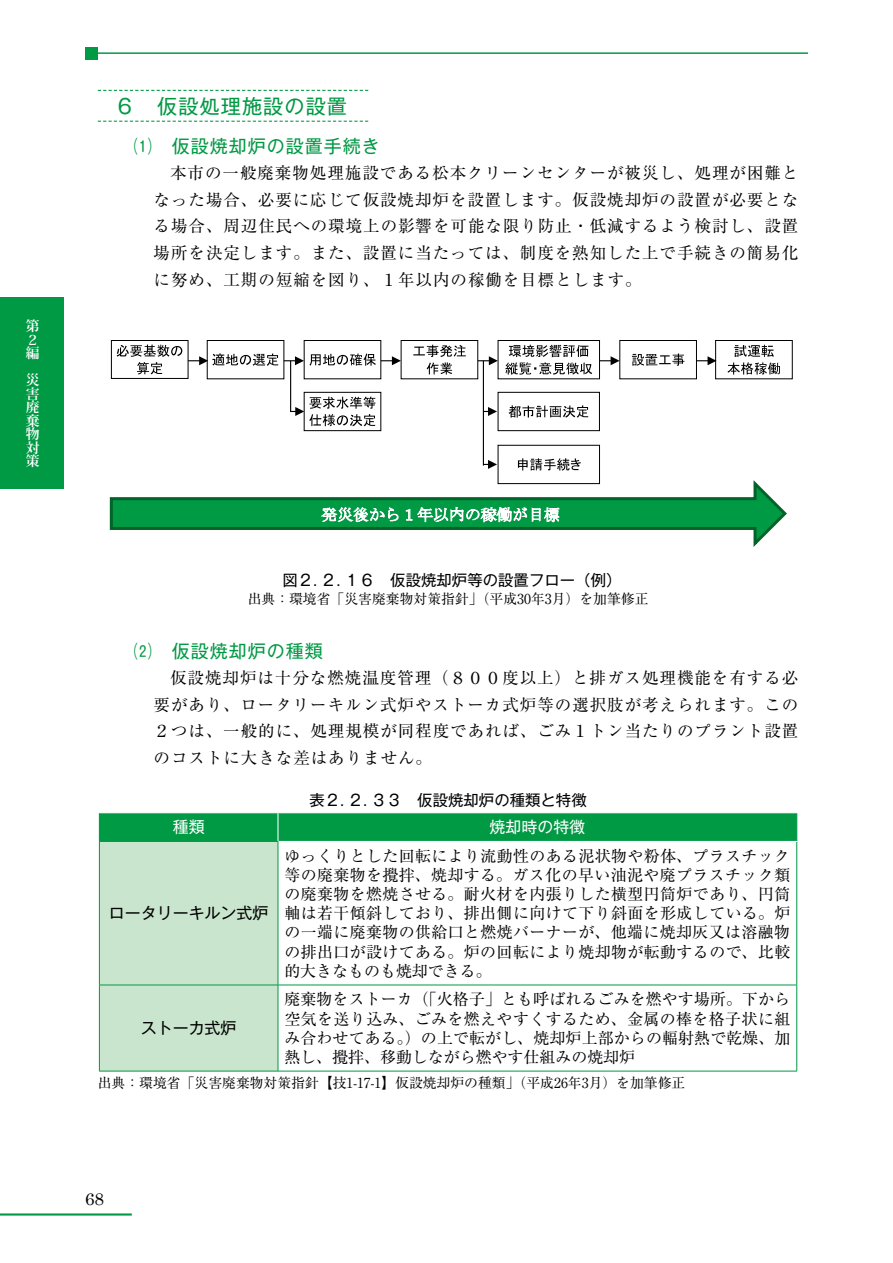
<style>
.page{position:relative;width:893px;height:1263px;background:#fff}
.page>*{position:absolute;margin:0;border:0;box-sizing:border-box;transform-origin:0 0}
.t1{font:20.25px "Gothic MB101 Pro";letter-spacing:.05em;color:#094}
.t2{font:18px "Gothic MB101 Pro";letter-spacing:.05em;color:#094}
.t3{font:16.95px "Century";color:#000}
.t4{font:16.5px/26.5px "Ryumin Pr 6";letter-spacing:.06em;color:#000;text-align:justify}
.t5{font:15.9px/19.2px "Ryumin Pr 6";letter-spacing:.01em;color:#000;text-align:justify}
.t6{font:15.9px "Gothic MB101 Pro";color:#000}
.t7{font:15.9px "Gothic MB101 Pro";color:#fff}
.t8{font:15.75px "Century";color:#fff}
.t9{font:15.45px "Gothic MB101 Pro";color:#000}
.t10{font:13.8px "Ryumin Pr 6";color:#000}
.t11{font:700 13.8px/13.5px "Koz Min Pr 6 N";color:#fff}
</style>
<div class="page">
<hr style="left:85px;top:52px;width:723px;height:2px;background:#094">
<div style="left:85px;top:47px;width:13px;height:13px;background:#094"></div>
<div style="left:0;top:298px;width:64px;height:191px;background:#094"></div>
<hr style="left:0;top:1213px;width:132px;height:2px;background:#094">
<svg style="left:98px;top:121px;width:270px;height:1px"></svg>
<svg style="left:98px;top:90px;width:270px;height:1px"></svg>
<hr style="left:278px;top:1071px;width:519px;height:1px;background:#094">
<hr style="left:99px;top:1071px;width:179px;height:1px;background:#094">
<svg style="left:99px;top:813px;width:698px;height:258px"></svg>
<div style="left:111px;top:340px;width:77px;height:39px;border:1px solid #000"></div>
<img style="left:112px;top:342px;width:76px;height:35px">
<svg style="left:117px;top:345px;width:65px;height:29px"></svg>
<div style="left:207px;top:340px;width:77px;height:39px;border:1px solid #000"></div>
<img style="left:208px;top:342px;width:76px;height:35px">
<div style="left:304px;top:340px;width:77px;height:39px;border:1px solid #000"></div>
<img style="left:305px;top:342px;width:75px;height:35px">
<div style="left:304px;top:392px;width:77px;height:39px;border:1px solid #000"></div>
<img style="left:305px;top:394px;width:75px;height:35px">
<svg style="left:291px;top:397px;width:84px;height:29px"></svg>
<div style="left:401px;top:340px;width:77px;height:39px;border:1px solid #000"></div>
<img style="left:401px;top:342px;width:76px;height:35px">
<svg style="left:413px;top:345px;width:53px;height:29px"></svg>
<div style="left:498px;top:340px;width:102px;height:39px;border:1px solid #000"></div>
<img style="left:498px;top:342px;width:101px;height:35px">
<svg style="left:505px;top:345px;width:87px;height:30px"></svg>
<div style="left:619px;top:340px;width:78px;height:39px;border:1px solid #000"></div>
<img style="left:620px;top:342px;width:76px;height:35px">
<svg style="left:632px;top:353px;width:52px;height:13px"></svg>
<div style="left:715px;top:340px;width:78px;height:39px;border:1px solid #000"></div>
<img style="left:716px;top:342px;width:76px;height:35px">
<svg style="left:727px;top:345px;width:53px;height:30px"></svg>
<svg style="left:188px;top:353px;width:90px;height:13px"></svg>
<svg style="left:284px;top:353px;width:117px;height:13px"></svg>
<svg style="left:478px;top:356px;width:20px;height:9px"></svg>
<svg style="left:599px;top:356px;width:21px;height:9px"></svg>
<svg style="left:696px;top:356px;width:21px;height:9px"></svg>
<hr style="left:290px;top:361px;width:1px;height:51px;background:#000">
<div style="left:498px;top:392px;width:102px;height:39px;border:1px solid #000"></div>
<img style="left:498px;top:394px;width:101px;height:35px">
<svg style="left:509px;top:405px;width:79px;height:13px"></svg>
<div style="left:498px;top:445px;width:102px;height:39px;border:1px solid #000"></div>
<img style="left:498px;top:447px;width:101px;height:29px">
<svg style="left:518px;top:458px;width:63px;height:13px"></svg>
<svg style="left:484px;top:407px;width:13px;height:9px"></svg>
<hr style="left:483px;top:361px;width:1px;height:104px;background:#000">
<svg style="left:483px;top:460px;width:14px;height:9px"></svg>
<svg style="left:109px;top:476px;width:678px;height:71px"></svg>
<svg style="left:111px;top:484px;width:674px;height:59px"></svg>
<p class="t11" style="left:26px;top:320px;width:15px">第<br>２編</p>
<p class="t11" style="left:26px;top:374px;width:15px;text-align:justify">災害廃棄物対策</p>
<p class="t1" style="left:115px;top:90px;width:255px">６　仮設処理施設の設置　</p>
<p class="t2" style="left:134px;top:131px;width:247px">⑴　仮設焼却炉の設置手続き</p>
<p class="t4" style="left:154px;top:159px;width:646px;text-indent:16px">本市の一般廃棄物処理施設である松本クリーンセンターが被災し、処理が困難となった場合、必要に応じて仮設焼却炉を設置します。仮設焼却炉の設置が必要となる場合、周辺住民への環境上の影響を可能な限り防止・低減するよう検討し、設置場所を決定します。また、設置に当たっては、制度を熟知した上で手続きの簡易化に努め、工期の短縮を図り、1年以内の稼働を目標とします。</p>
<p class="t8" style="left:405px;top:501px;width:10px">1</p>
<p class="t9" style="left:282px;top:567px;width:341px">図2．2．16　仮設焼却炉等の設置フロー（例）</p>
<p class="t10" style="left:248px;top:588px;width:402px">出典：環境省「災害廃棄物対策指針」（平成30年3月）を加筆修正</p>
<p class="t2" style="left:134px;top:636px;width:190px">⑵　仮設焼却炉の種類</p>
<p class="t4" style="left:154px;top:664px;width:646px;text-indent:16px">仮設焼却炉は十分な燃焼温度管理（800度以上）と排ガス処理機能を有する必要があり、ロータリーキルン式炉やストーカ式炉等の選択肢が考えられます。この2つは、一般的に、処理規模が同程度であれば、ごみ1トン当たりのプラント設置のコストに大きな差はありません。</p>
<p class="t9" style="left:309px;top:787px;width:279px">表2．2．33　仮設焼却炉の種類と特徴</p>
<p class="t7" style="left:173px;top:814px;width:33px">種類</p>
<p class="t7" style="left:490px;top:814px;width:97px">焼却時の特徴</p>
<p class="t6" style="left:109px;top:900px;width:161px">ロータリーキルン式炉</p>
<p class="t5" style="left:284px;top:845px;width:507px">ゆっくりとした回転により流動性のある泥状物や粉体、プラスチック等の廃棄物を攪拌、焼却する。ガス化の早い油泥や廃プラスチック類の廃棄物を燃焼させる。耐火材を内張りした横型円筒炉であり、円筒軸は若干傾斜しており、排出側に向けて下り斜面を形成している。炉の一端に廃棄物の供給口と燃焼バーナーが、他端に焼却灰又は溶融物の排出口が設けてある。炉の回転により焼却物が転動するので、比較的大きなものも焼却できる。</p>
<p class="t5" style="left:284px;top:989px;width:508px">廃棄物をストーカ（「火格子」とも呼ばれるごみを燃やす場所。下から空気を送り込み、ごみを燃えやすくするため、金属の棒を格子状に組み合わせてある。）の上で転がし、焼却炉上部からの輻射熱で乾燥、加熱し、攪拌、移動しながら燃やす仕組みの焼却炉</p>
<p class="t10" style="left:98px;top:1072px;width:589px">出典：環境省「災害廃棄物対策指針【技1-17-1】仮設焼却炉の種類」（平成26年3月）を加筆修正</p>
<p class="t6" style="left:141px;top:1015px;width:97px">ストーカ式炉</p>
<p class="t3" style="left:85px;top:1185px;width:20px">68</p>
</div>
